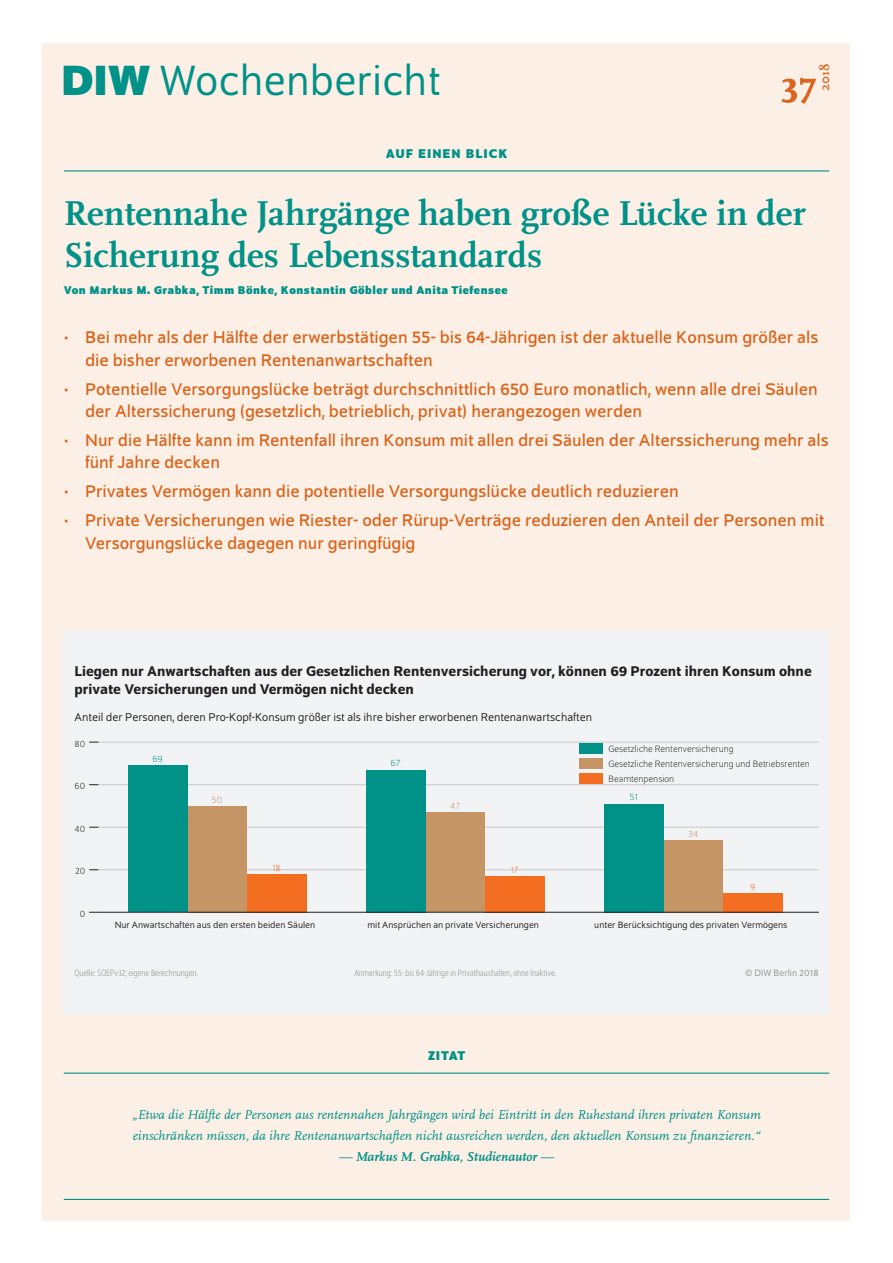
<style>
.page{position:relative;width:893px;height:1263px;background:#fff}
.page>*{position:absolute;margin:0;border:0;box-sizing:border-box;transform-origin:0 0}
.t1{font:700 51px "Scala Pro";color:#dc641c}
.t2{font:45px "Schumpeter Blond";color:#009188}
.t3{font:700 36px/42px "Scala Pro";color:#009188}
.t4{font:18px/22.5px "Schumpeter";color:#dc641c}
.t5{font:500 15px/18px "Schumpeter";color:#231f20}
.t6{font:italic 13.5px/21px "Scala Pro";color:#009188}
.t7{font:italic 700 13.5px "Scala Pro";color:#009188}
.t8{font:700 13.5px "Schumpeter";letter-spacing:.075em;color:#009188}
.t9{font:700 13.5px "Scala Pro";color:#dc641c}
.t10{font:12px "Schumpeter Blond";color:#231f20}
.t11{font:700 12px "Schumpeter";letter-spacing:.04em;color:#009188}
.t12{font:9.75px "Schumpeter Blond";color:#231f20}
.t13{font:300 9.75px/14.7px "Schumpeter";letter-spacing:-.005em;color:#231f20}
.t14{font:300 semi-condensed 9.75px "Schumpeter";color:#939595}
.t15{font:9.75px "Schumpeter Blond";color:#939595}
.t16{font:300 9.75px "Schumpeter";color:#009188}
.t17{font:300 9.75px "Schumpeter";color:#c59565}
.t18{font:300 9.75px "Schumpeter";color:#f36e21}
.s1{font-family:"Schumpeter";font-weight:700}
.s2{font-weight:400}
</style>
<div class="page">
<div style="left:43px;top:43px;width:807px;height:1177px;background:#fcf0e6"></div>
<div style="left:64px;top:631px;width:765px;height:384px;background:#f2f3f4"></div>
<hr style="left:64px;top:1072px;width:765px;height:2px;background:#009188">
<hr style="left:64px;top:1199px;width:765px;height:1px;background:#009188">
<hr style="left:64px;top:170px;width:765px;height:1px;background:#009188">
<hr style="left:98px;top:869px;width:721px;height:1px;background:#c7c8ca">
<hr style="left:98px;top:827px;width:721px;height:1px;background:#c7c8ca">
<hr style="left:98px;top:784px;width:721px;height:1px;background:#c7c8ca">
<hr style="left:98px;top:742px;width:721px;height:1px;background:#c7c8ca">
<div style="left:247px;top:874px;width:59px;height:38px;background:#f36e21"></div>
<div style="left:485px;top:876px;width:59px;height:36px;background:#f36e21"></div>
<div style="left:723px;top:893px;width:59px;height:19px;background:#f36e21"></div>
<div style="left:187px;top:806px;width:60px;height:106px;background:#c59565"></div>
<div style="left:425px;top:812px;width:60px;height:100px;background:#c59565"></div>
<div style="left:663px;top:840px;width:60px;height:72px;background:#c59565"></div>
<div style="left:128px;top:765px;width:59px;height:147px;background:#009188"></div>
<div style="left:366px;top:770px;width:59px;height:142px;background:#009188"></div>
<div style="left:604px;top:804px;width:59px;height:108px;background:#009188"></div>
<div style="left:579px;top:743px;width:24px;height:11px;background:#009188"></div>
<div style="left:579px;top:758px;width:24px;height:11px;background:#c59565"></div>
<div style="left:579px;top:773px;width:24px;height:10px;background:#f36e21"></div>
<hr style="left:98px;top:912px;width:721px;height:1px;background:#231f20">
<h2 class="t2" style="left:61px;top:59px;width:381px"><span class="s1">DIW</span> Wochenbericht</h2>
<p class="t8" style="left:386px;top:146px;width:123px">AUF EINEN BLICK</p>
<p class="t9" style="left:815px;top:91px;width:29px;rotate:-90deg">2018</p>
<h1 class="t1" style="left:781px;top:48px;width:37px">37</h1>
<h3 class="t3" style="left:64px;top:190px;width:744px">Rentennahe Jahrgänge haben große Lücke in der<br>Sicherung des Lebensstandards</h3>
<p class="t11" style="left:64px;top:283px;width:445px">Von Markus M. Grabka, Timm Bönke, Konstantin Göbler und Anita Tiefensee</p>
<p class="t4" style="left:85px;top:327px;width:735px;text-indent:-21px">• Bei mehr als der Hälfte der erwerbstätigen 55- bis 64-Jährigen ist der aktuelle Konsum größer als die bisher erworbenen Rentenanwartschaften</p>
<p class="t4" style="left:85px;top:378px;width:734px;text-indent:-21px">• Potentielle Versorgungslücke beträgt durchschnittlich 650 Euro monatlich, wenn alle drei Säulen der Alterssicherung (gesetzlich, betrieblich, privat) herangezogen werden</p>
<p class="t4" style="left:85px;top:429px;width:745px;text-indent:-21px">• Nur die Hälfte kann im Rentenfall ihren Konsum mit allen drei Säulen der Alterssicherung mehr als fünf Jahre decken</p>
<p class="t4" style="left:64px;top:481px;width:616px">• Privates Vermögen kann die potentielle Versorgungslücke deutlich reduzieren</p>
<p class="t4" style="left:85px;top:510px;width:741px;text-indent:-21px">• Private Versicherungen wie Riester- oder Rürup-Verträge reduzieren den Anteil der Personen mit<br>Versorgungslücke dagegen nur geringfügig</p>
<p class="t5" style="left:74px;top:662px;width:739px">Liegen nur Anwartschaften aus der Gesetzlichen Rentenversicherung vor, können 69 Prozent ihren Konsum ohne private Versicherungen und Vermögen nicht decken</p>
<p class="t10" style="left:75px;top:712px;width:519px">Anteil der Personen, deren Pro-Kopf-Konsum größer ist als ihre bisher erworbenen Rentenanwartschaften</p>
<p class="t16" style="left:152px;top:754px;width:12px">69</p>
<p class="t16" style="left:391px;top:759px;width:12px">67</p>
<p class="t13" style="left:75px;top:737px;width:12px">80</p>
<p class="t13" style="left:75px;top:779px;width:12px">60</p>
<p class="t13" style="left:75px;top:822px;width:12px">40</p>
<p class="t13" style="left:75px;top:864px;width:12px">20</p>
<p class="t13" style="left:80px;top:907px;width:7px">0</p>
<p class="t17" style="left:212px;top:795px;width:12px">50</p>
<p class="t17" style="left:450px;top:801px;width:12px">47</p>
<p class="t18" style="left:273px;top:863px;width:10px">18</p>
<p class="t18" style="left:511px;top:865px;width:10px">17</p>
<p class="t13" style="left:608px;top:742px;width:203px">Gesetzliche Rentenversicherung<br>Gesetzliche Rentenversicherung und Betriebsrenten<br>Beamtenpension</p>
<p class="t16" style="left:629px;top:792px;width:10px">51</p>
<p class="t17" style="left:688px;top:829px;width:12px">34</p>
<p class="t18" style="left:750px;top:882px;width:7px">9</p>
<p class="t12" style="left:115px;top:920px;width:202px">Nur Anwartschaften aus den ersten beiden Säulen</p>
<p class="t12" style="left:367px;top:920px;width:173px">mit Ansprüchen an private Versicherungen</p>
<p class="t12" style="left:594px;top:920px;width:195px">unter Berücksichtigung des privaten Vermögens</p>
<p class="t14" style="left:75px;top:968px;width:125px">Quelle: SOEPv32; eigene Berechnungen.</p>
<p class="t14" style="left:354px;top:968px;width:203px">Anmerkung: 55- bis 64-Jährige in Privathaushalten, ohne Inaktive.</p>
<p class="t15" style="left:745px;top:968px;width:75px">© DIW Berlin 2018</p>
<p class="t8" style="left:428px;top:1048px;width:39px">ZITAT</p>
<p class="t6" style="left:132px;top:1104px;width:630px">„Etwa die Hälfte der Personen aus rentennahen Jahrgängen wird bei Eintritt in den Ruhestand ihren privaten Konsum einschränken müssen, da ihre Rentenanwartschaften nicht ausreichen werden, den aktuellen Konsum zu finanzieren.“</p>
<p class="t7" style="left:339px;top:1146px;width:217px"><span class="s2">—</span> Markus M. Grabka, Studienautor <span class="s2">—</span></p>
</div>
